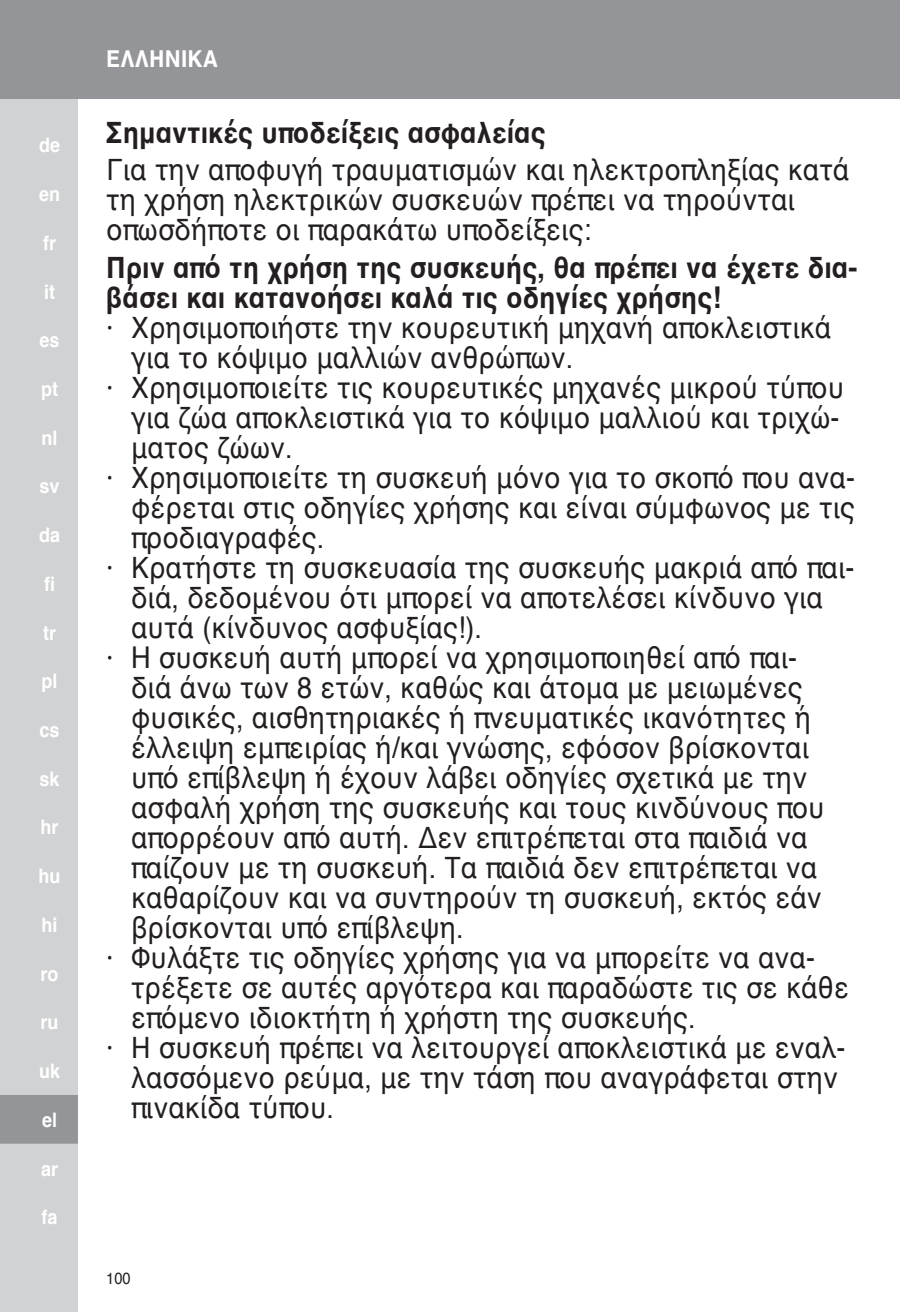
<style>
.page{position:relative;width:900px;height:1312px;background:#fff}
.page>*{position:absolute;margin:0;border:0;box-sizing:border-box;transform-origin:0 0}
.t1{font:30px/30px "Helvetica";color:#231f20;scale:.9 1}
.t2{font:700 30px/30px "Helvetica";color:#231f20;scale:.9 1}
.t3{font:700 23.75px "Helvetica";color:#fff;scale:.9 1}
.t4{font:700 20px "Helvetica";color:#fff;scale:.9 1}
.t5{font:16.25px "Helvetica";color:#231f20;scale:.9 1}
</style>
<div class="page">
<div style="left:0;top:0;width:78px;height:1311px;background:#d1d2d4"></div>
<div style="left:0;top:0;width:900px;height:99px;background:#939598"></div>
<div style="left:0;top:1095px;width:78px;height:48px;background:#939598"></div>
<p class="t4" style="left:39px;top:129px;width:25px">de</p>
<p class="t4" style="left:39px;top:178px;width:25px">en</p>
<p class="t4" style="left:43px;top:226px;width:16px">fr</p>
<p class="t4" style="left:44px;top:275px;width:14px">it</p>
<p class="t4" style="left:40px;top:324px;width:24px">es</p>
<p class="t4" style="left:41px;top:373px;width:20px">pt</p>
<p class="t4" style="left:42px;top:421px;width:19px">nl</p>
<p class="t4" style="left:40px;top:470px;width:24px">sv</p>
<p class="t4" style="left:39px;top:519px;width:25px">da</p>
<p class="t4" style="left:44px;top:567px;width:14px">fi</p>
<p class="t4" style="left:43px;top:616px;width:16px">tr</p>
<p class="t4" style="left:42px;top:665px;width:19px">pl</p>
<p class="t4" style="left:40px;top:713px;width:24px">cs</p>
<p class="t4" style="left:40px;top:762px;width:24px">sk</p>
<p class="t4" style="left:41px;top:811px;width:22px">hr</p>
<p class="t4" style="left:39px;top:859px;width:26px">hu</p>
<p class="t4" style="left:42px;top:908px;width:19px">hi</p>
<p class="t4" style="left:41px;top:957px;width:22px">ro</p>
<p class="t4" style="left:41px;top:1005px;width:22px">ru</p>
<p class="t4" style="left:39px;top:1054px;width:25px">uk</p>
<p class="t4" style="left:42px;top:1103px;width:18px">el</p>
<p class="t4" style="left:41px;top:1151px;width:20px">ar</p>
<p class="t4" style="left:42px;top:1200px;width:19px">fa</p>
<p class="t3" style="left:106px;top:40px;width:126px">ΕΛΛΗΝΙΚΑ</p>
<p class="t2" style="left:106px;top:118px;width:490px">Σημαντικές υποδείξεις ασφαλείας</p>
<p class="t1" style="left:106px;top:155px;width:827px">Για την αποφυγή τραυματισμών και ηλεκτροπληξίας κατά τη χρήση ηλεκτρικών συσκευών πρέπει να τηρούνται οπωσδήποτε οι παρακάτω υποδείξεις:</p>
<p class="t2" style="left:106px;top:252px;width:836px">Πριν από τη χρήση της συσκευής, θα πρέπει να έχετε δια&shy;βάσει και κατανοήσει καλά τις οδηγίες χρήσης!</p>
<p class="t1" style="left:106px;top:313px;width:807px">· Χρησιμοποιήστε την κουρευτική μηχανή αποκλειστικά</p>
<p class="t1" style="left:131px;top:343px;width:493px">για το κόψιμο μαλλιών ανθρώπων.</p>
<p class="t1" style="left:106px;top:373px;width:821px">· Χρησιμοποιείτε τις κουρευτικές μηχανές μικρού τύπου</p>
<p class="t1" style="left:131px;top:403px;width:789px">για ζώα αποκλειστικά για το κόψιμο μαλλιού και τριχώ-</p>
<p class="t1" style="left:131px;top:433px;width:181px">ματος ζώων.</p>
<p class="t1" style="left:106px;top:463px;width:834px">· Χρησιμοποιείτε τη συσκευή μόνο για το σκοπό που ανα-</p>
<p class="t1" style="left:131px;top:493px;width:806px">φέρεται στις οδηγίες χρήσης και είναι σύμφωνος με τις</p>
<p class="t1" style="left:131px;top:523px;width:216px">προδιαγραφές.</p>
<p class="t1" style="left:106px;top:553px;width:833px">· Κρατήστε τη συσκευασία της συσκευής μακριά από παι-</p>
<p class="t1" style="left:131px;top:583px;width:770px">διά, δεδομένου ότι μπορεί να αποτελέσει κίνδυνο για</p>
<p class="t1" style="left:131px;top:613px;width:392px">αυτά (κίνδυνος ασφυξίας!).</p>
<p class="t1" style="left:106px;top:643px;width:769px">· H συσκευή αυτή μπορεί να χρησιμοποιηθεί από παι-</p>
<p class="t1" style="left:131px;top:673px;width:748px">διά άνω των 8 ετών, καθώς και άτομα με μειωμένες</p>
<p class="t1" style="left:131px;top:703px;width:757px">φυσικές, αισθητηριακές ή πνευματικές ικανότητες ή</p>
<p class="t1" style="left:131px;top:733px;width:755px">έλλειψη εμπειρίας ή/και γνώσης, εφόσον βρίσκονται</p>
<p class="t1" style="left:131px;top:763px;width:753px">υπό επίβλεψη ή έχουν λάβει οδηγίες σχετικά με την</p>
<p class="t1" style="left:131px;top:793px;width:772px">ασφαλή χρήση της συσκευής και τους κινδύνους που</p>
<p class="t1" style="left:131px;top:823px;width:753px">απορρέουν από αυτή. Δεν επιτρέπεται στα παιδιά να</p>
<p class="t1" style="left:131px;top:853px;width:764px">παίζουν με τη συσκευή. Τα παιδιά δεν επιτρέπεται να</p>
<p class="t1" style="left:131px;top:883px;width:769px">καθαρίζουν και να συντηρούν τη συσκευή, εκτός εάν</p>
<p class="t1" style="left:131px;top:913px;width:371px">βρίσκονται υπό επίβλεψη.</p>
<p class="t1" style="left:106px;top:943px;width:789px">· Φυλάξτε τις οδηγίες χρήσης για να μπορείτε να ανα-</p>
<p class="t1" style="left:131px;top:973px;width:799px">τρέξετε σε αυτές αργότερα και παραδώστε τις σε κάθε</p>
<p class="t1" style="left:131px;top:1003px;width:629px">επόμενο ιδιοκτήτη ή χρήστη της συσκευής.</p>
<p class="t1" style="left:106px;top:1033px;width:823px">· Η συσκευή πρέπει να λειτουργεί αποκλειστικά με εναλ-</p>
<p class="t1" style="left:131px;top:1063px;width:787px">λασσόμενο ρεύμα, με την τάση που αναγράφεται στην</p>
<p class="t1" style="left:131px;top:1093px;width:227px">πινακίδα τύπου.</p>
<p class="t5" style="left:106px;top:1264px;width:29px">100</p>
</div>
